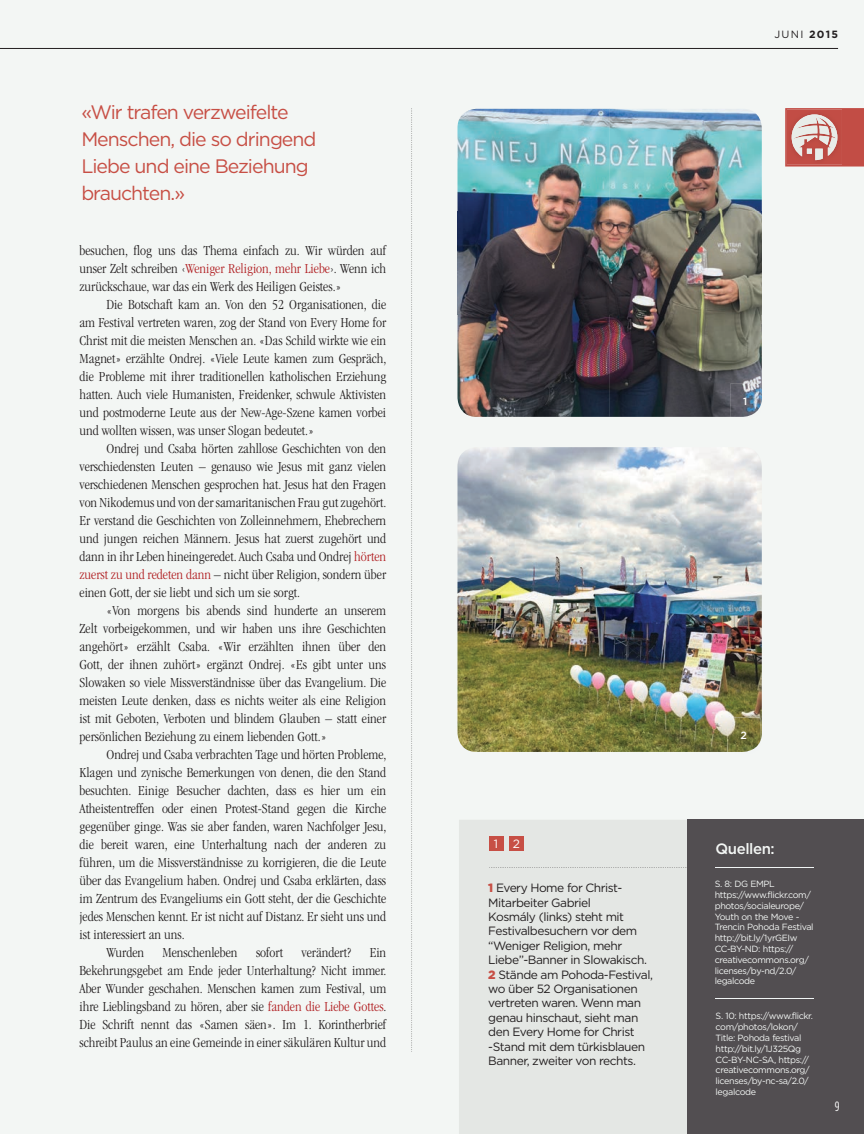
<style>
.page{position:relative;width:864px;height:1134px;background:#f3f6f4}
.page>*{position:absolute;margin:0;border:0;box-sizing:border-box;transform-origin:0 0}
.t1{font:19.5px/27px "Gotham";letter-spacing:-.05em;color:#c74f45}
.t2{font:500 15px "Gotham";letter-spacing:-.03em;color:#f3f6f4}
.t3{font:300 condensed 14.25px/18px "ITC Garamond Std";color:#231f20;text-align:justify}
.t4{font:13.5px "Gotham Condensed";color:#fff}
.t5{font:12px/14.4px "Gotham";letter-spacing:-.04em;color:#231f20}
.t6{font:12px "Gotham";color:#fff}
.t7{font:10.5px "Gotham";color:#231f20}
.t8{font:500 10.5px "Gotham";color:#fff}
.t9{font:9px/10.8px "Gotham";letter-spacing:-.04em;color:#f3f6f4}
.s1{color:#b12023}
.s2{font-weight:700}
.s3{font-weight:900;color:#c74f45}
</style>
<div class="page">
<hr style="left:0;top:48px;width:838px;height:1px;background:#231f20">
<svg style="left:411px;top:108px;width:1px;height:942px"></svg>
<img style="left:458px;top:447px;width:304px;height:305px">
<img style="left:727px;top:718px;width:33px;height:34px">
<svg style="left:785px;top:108px;width:79px;height:59px"></svg>
<div style="left:459px;top:820px;width:228px;height:314px;background:#e4e7e4"></div>
<div style="left:509px;top:836px;width:15px;height:15px;background:#c74f45"></div>
<div style="left:489px;top:836px;width:14px;height:15px;background:#c74f45"></div>
<svg style="left:489px;top:867px;width:198px;height:1px"></svg>
<img style="left:458px;top:109px;width:304px;height:308px">
<img style="left:730px;top:384px;width:31px;height:33px">
<div style="left:687px;top:820px;width:177px;height:314px;background:#524e51"></div>
<hr style="left:715px;top:998px;width:99px;height:1px;background:#f0f4f4">
<hr style="left:715px;top:867px;width:99px;height:1px;background:#f0f4f4">
<h1 class="t1" style="left:81px;top:98px;width:237px">«Wir trafen verzweifelte<br>Menschen, die so dringend<br>Liebe und eine Beziehung brauchten.»</h1>
<p class="t3" style="left:80px;top:241px;width:308px">besuchen, og uns das Thema einfach zu. Wir würden auf unser Zelt schreiben ‹<span class="s1">Weniger Religion, mehr Liebe</span>›. Wenn ich zurückschaue, war das ein Werk des Heiligen Geistes.»</p>
<p class="t3" style="left:80px;top:295px;width:308px;text-indent:27px">Die Botschaft kam an. Von den 52 Organisationen, die am Festival vertreten waren, zog der Stand von Every Home for Christ mit die meisten Menschen an. «Das Schild wirkte wie ein Magnet» erzählte Ondrej. «Viele Leute kamen zum Gespräch, die Probleme mit ihrer traditionellen katholischen Erziehung hatten. Auch viele Humanisten, Freidenker, schwule Aktivisten und postmoderne Leute aus der New-Age-Szene kamen vorbei und wollten wissen, was unser Slogan bedeutet.»</p>
<p class="t3" style="left:80px;top:439px;width:309px;text-indent:27px">Ondrej und Csaba hörten zahllose Geschichten von den verschiedensten Leuten – genauso wie Jesus mit ganz vielen verschiedenen Menschen gesprochen hat. Jesus hat den Fragen von Nikodemus und von der samaritanischen Frau gut zugehört.<br>Er verstand die Geschichten von Zolleinnehmern, Ehebrechern und jungen reichen Männern. Jesus hat zuerst zugehört und dann in ihr Leben hineingeredet. Auch Csaba und Ondrej <span class="s1">hörten zuerst zu und redeten dann</span> – nicht über Religion, sondern über einen Gott, der sie liebt und sich um sie sorgt.</p>
<p class="t3" style="left:80px;top:601px;width:308px;text-indent:27px">«Von morgens bis abends sind hunderte an unserem Zelt vorbeigekommen, und wir haben uns ihre Geschichten angehört» erzählt Csaba. «Wir erzählten ihnen über den Gott, der ihnen zuhört» ergänzt Ondrej. «Es gibt unter uns Slowaken so viele Missverständnisse über das Evangelium. Die meisten Leute denken, dass es nichts weiter als eine Religion ist mit Geboten, Verboten und blindem Glauben – statt einer persönlichen Beziehung zu einem liebenden Gott.»</p>
<p class="t3" style="left:107px;top:745px;width:282px">Ondrej und Csaba verbrachten Tage und hörten Probleme,</p>
<p class="t3" style="left:80px;top:763px;width:308px">Klagen und zynische Bemerkungen von denen, die den Stand</p>
<p class="t3" style="left:80px;top:781px;width:308px">besuchten. Einige Besucher dachten, dass es hier um ein</p>
<p class="t3" style="left:80px;top:799px;width:308px">Atheistentreffen oder einen Protest-Stand gegen die Kirche</p>
<p class="t3" style="left:80px;top:817px;width:309px">gegenüber ginge. Was sie aber fanden, waren Nachfolger Jesu,</p>
<p class="t3" style="left:80px;top:835px;width:308px">die bereit waren, eine Unterhaltung nach der anderen zu</p>
<p class="t3" style="left:80px;top:853px;width:308px">führen, um die Missverständnisse zu korrigieren, die die Leute</p>
<p class="t3" style="left:80px;top:871px;width:308px">über das Evangelium haben. Ondrej und Csaba erklärten, dass</p>
<p class="t3" style="left:80px;top:889px;width:308px">im Zentrum des Evangeliums ein Gott steht, der die Geschichte</p>
<p class="t3" style="left:80px;top:907px;width:308px">jedes Menschen kennt. Er ist nicht auf Distanz. Er sieht uns und</p>
<p class="t3" style="left:80px;top:925px;width:107px">ist interessiert an uns.</p>
<p class="t3" style="left:107px;top:943px;width:39px">Wurden</p>
<p class="t3" style="left:163px;top:943px;width:76px">Menschenleben</p>
<p class="t3" style="left:256px;top:943px;width:29px">sofort</p>
<p class="t3" style="left:302px;top:943px;width:51px">verändert?</p>
<p class="t3" style="left:80px;top:943px;width:309px;text-indent:290px">Ein Bekehrungsgebet am Ende jeder Unterhaltung? Nicht immer.<br>Aber Wunder geschahen. Menschen kamen zum Festival, um ihre Lieblingsband zu hören, aber sie <span class="s1">fanden die Liebe Gottes</span>.<br>Die Schrift nennt das «Samen säen». Im 1. Korintherbrief schreibt Paulus an eine Gemeinde in einer säkulären Kultur und</p>
<p class="t7" style="left:775px;top:28px;width:65px">JUNI <span class="s2">2015</span></p>
<p class="t8" style="left:743px;top:394px;width:6px">1</p>
<p class="t6" style="left:494px;top:836px;width:27px">1 2</p>
<p class="t5" style="left:488px;top:880px;width:166px"><span class="s3">1</span> Every Home for Christ-<br>Mitarbeiter Gabriel<br>Kosmály (links) steht mit<br>Festivalbesuchern vor dem “Weniger Religion, mehr<br>Liebe”-Banner in Slowakisch.<br><span class="s3">2</span> Stände am Pohoda-Festival, wo über 52 Organisationen vertreten waren. Wenn man genau hinschaut, sieht man den Every Home for Christ -Stand mit dem türkisblauen<br>Banner, zweiter von rechts.</p>
<p class="t8" style="left:741px;top:728px;width:8px">2</p>
<p class="t2" style="left:716px;top:839px;width:61px">Quellen:</p>
<p class="t9" style="left:715px;top:878px;width:100px">S. 8: DG EMPL https://www.flickr.com/ photos/socialeurope/<br>Youth on the Move -<br>Trencin Pohoda Festival http://bit.ly/1yrGEIw<br>CC-BY-ND: https:// creativecommons.org/ licenses/by-nd/2.0/ legalcode</p>
<p class="t9" style="left:716px;top:1011px;width:99px">S. 10: https://www.flickr. com/photos/lokon/<br>Title: Pohoda festival http://bit.ly/1J325Qg<br>CC-BY-NC-SA, https:// creativecommons.org/ licenses/by-nc-sa/2.0/ legalcode</p>
<p class="t4" style="left:835px;top:1099px;width:6px">9</p>
</div>
